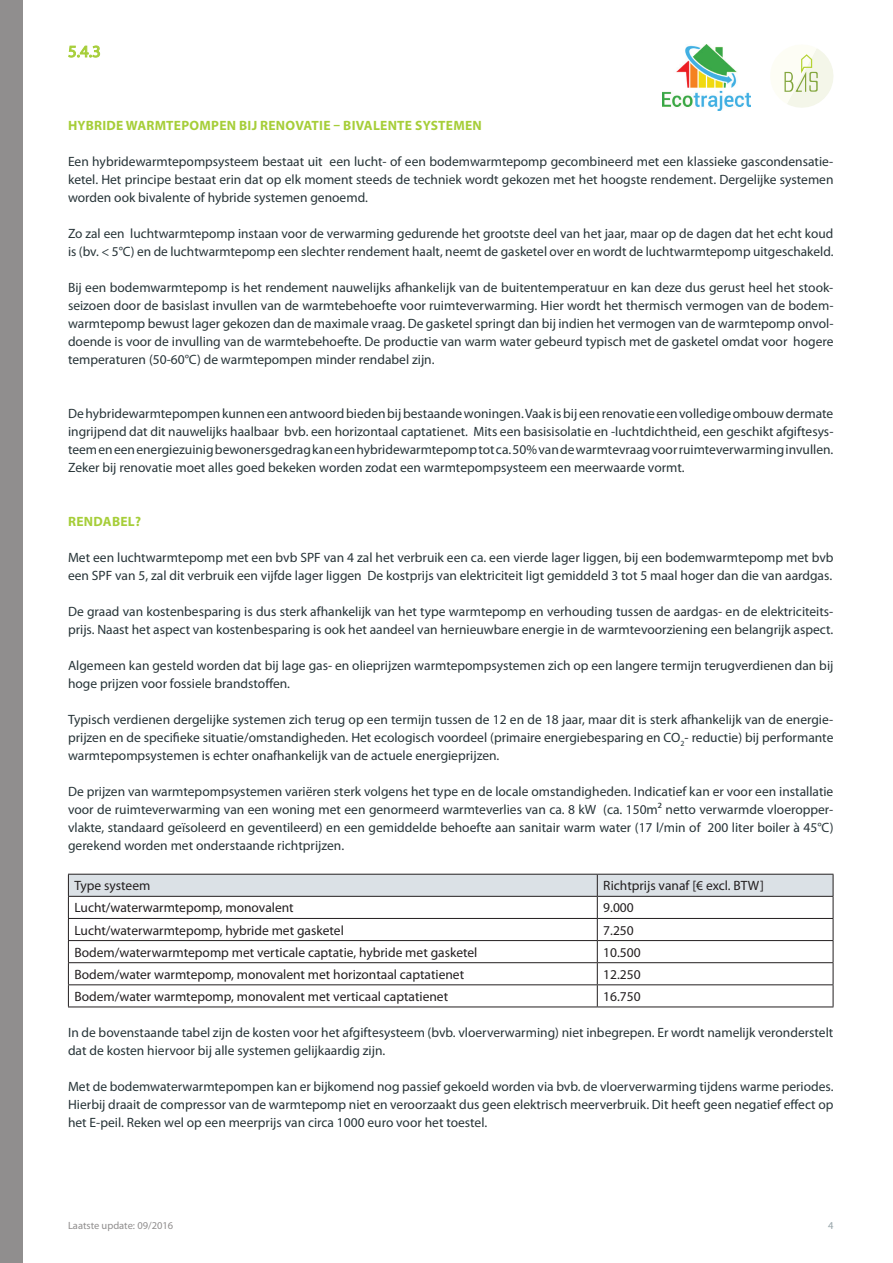
<style>
.page{position:relative;width:893px;height:1263px;background:#fff}
.page>*{position:absolute;margin:0;border:0;box-sizing:border-box;transform-origin:0 0}
.t1{font:16.8px "Myriad Pro";color:#a6ce39}
.t2{font:13.5px/18px "Myriad Pro";color:#273438;text-align:justify}
.t3{font:13.5px "Myriad Pro";color:#231f20}
.t4{font:700 13.5px "Myriad Pro";letter-spacing:.02em;color:#a6ce39}
.t5{font:10.5px "Myriad Pro";color:#908e8e}
.t6{font:10.5px "Myriad Pro";color:#95a3a8}
</style>
<div class="page">
<svg style="left:784px;top:49px;width:50px;height:59px"></svg>
<img style="left:662px;top:44px;width:88px;height:67px">
<div style="left:0;top:0;width:23px;height:1263px;background:#908e8e"></div>
<svg style="left:68px;top:45px;width:32px;height:13px"></svg>
<svg style="left:68px;top:874px;width:766px;height:132px"></svg>
<hr style="left:68px;top:1006px;width:529px;height:1px;background:#231f20">
<hr style="left:597px;top:1006px;width:236px;height:1px;background:#231f20">
<p class="t1" style="left:68px;top:41px;width:34px">5.4.3</p>
<p class="t4" style="left:68px;top:116px;width:69px">HYBRI DE WARMT</p>
<p class="t4" style="left:174px;top:116px;width:120px">EPOMPEN BIJ RENOVATI</p>
<p class="t4" style="left:323px;top:116px;width:29px">E – BIVA</p>
<p class="t4" style="left:373px;top:116px;width:110px">LENTE SYSTEMEN</p>
<p class="t2" style="left:68px;top:152px;width:767px">Een hybridewarmtepompsysteem bestaat uit een lucht- of een bodemwarmtepomp gecombineerd met een klassieke gascondensatie&shy;ketel. Het principe bestaat erin dat op elk moment steeds de techniek wordt gekozen met het hoogste rendement. Dergelijke systemen worden ook bivalente of hybride systemen genoemd.</p>
<p class="t2" style="left:68px;top:224px;width:767px">Zo zal een luchtwarmtepomp instaan voor de verwarming gedurende het grootste deel van het jaar, maar op de dagen dat het echt koud is (bv. &lt; 5°C) en de luchtwarmtepomp een slechter rendement haalt, neemt de gasketel over en wordt de luchtwarmtepomp uitgeschakeld.</p>
<p class="t2" style="left:68px;top:278px;width:767px">Bij een bodemwarmtepomp is het rendement nauwelijks afhankelijk van de buitentemperatuur en kan deze dus gerust heel het stook&shy;seizoen door de basislast invullen van de warmtebehoefte voor ruimteverwarming. Hier wordt het thermisch vermogen van de bodem&shy;warmtepomp bewust lager gekozen dan de maximale vraag. De gasketel springt dan bij indien het vermogen van de warmtepomp onvol&shy;doende is voor de invulling van de warmtebehoefte. De productie van warm water gebeurd typisch met de gasketel omdat voor hogere temperaturen (50-60°C) de warmtepompen minder rendabel zijn.</p>
<p class="t2" style="left:68px;top:404px;width:767px">De hybridewarmtepompen kunnen een antwoord bieden bij bestaande woningen. Vaak is bij een renovatie een volledige ombouw dermate ingrijpend dat dit nauwelijks haalbaar bvb. een horizontaal captatienet. Mits een basisisolatie en -luchtdichtheid, een geschikt afgiftesys&shy;teem en een energiezuinig bewonersgedrag kan een hybridewarmtepomp tot ca. 50% van de warmtevraag voor ruimteverwarming invullen.<br>Zeker bij renovatie moet alles goed bekeken worden zodat een warmtepompsysteem een meerwaarde vormt.</p>
<p class="t4" style="left:68px;top:512px;width:74px">RENDABEL?</p>
<p class="t2" style="left:68px;top:548px;width:767px">Met een luchtwarmtepomp met een bvb SPF van 4 zal het verbruik een ca. een vierde lager liggen, bij een bodemwarmtepomp met bvb een SPF van 5, zal dit verbruik een vijfde lager liggen De kostprijs van elektriciteit ligt gemiddeld 3 tot 5 maal hoger dan die van aardgas.</p>
<p class="t2" style="left:68px;top:602px;width:767px">De graad van kostenbesparing is dus sterk afhankelijk van het type warmtepomp en verhouding tussen de aardgas- en de elektriciteits&shy;prijs. Naast het aspect van kostenbesparing is ook het aandeel van hernieuwbare energie in de warmtevoorziening een belangrijk aspect.</p>
<p class="t2" style="left:68px;top:656px;width:767px">Algemeen kan gesteld worden dat bij lage gas- en olieprijzen warmtepompsystemen zich op een langere termijn terugverdienen dan bij hoge prijzen voor fossiele brandstoffen.</p>
<p class="t2" style="left:68px;top:710px;width:767px">Typisch verdienen dergelijke systemen zich terug op een termijn tussen de 12 en de 18 jaar, maar dit is sterk afhankelijk van de energie&shy;prijzen en de specifieke situatie/omstandigheden. Het ecologisch voordeel (primaire energiebesparing en CO<sub>2</sub>- reductie) bij performante warmtepompsystemen is echter onafhankelijk van de actuele energieprijzen.</p>
<p class="t2" style="left:68px;top:782px;width:767px">De prijzen van warmtepompsystemen variëren sterk volgens het type en de locale omstandigheden. Indicatief kan er voor een installatie voor de ruimteverwarming van een woning met een genormeerd warmteverlies van ca. 8 kW (ca. 150m² netto verwarmde vloeropper&shy;vlakte, standaard geïsoleerd en geventileerd) en een gemiddelde behoefte aan sanitair warm water (17 l/min of 200 liter boiler à 45°C) gerekend worden met onderstaande richtprijzen.</p>
<p class="t3" style="left:74px;top:877px;width:77px">Type systeem</p>
<p class="t3" style="left:603px;top:877px;width:162px">Richtprijs vanaf [€ excl. BTW]</p>
<p class="t3" style="left:74px;top:899px;width:221px">Lucht/waterwarmtepomp, monovalent</p>
<p class="t3" style="left:603px;top:899px;width:32px">9.000</p>
<p class="t3" style="left:74px;top:922px;width:271px">Lucht/waterwarmtepomp, hybride met gasketel</p>
<p class="t3" style="left:603px;top:922px;width:32px">7.250</p>
<p class="t3" style="left:74px;top:944px;width:405px">Bodem/waterwarmtepomp met verticale captatie, hybride met gasketel</p>
<p class="t3" style="left:603px;top:944px;width:39px">10.500</p>
<p class="t3" style="left:74px;top:966px;width:391px">Bodem/water warmtepomp, monovalent met horizontaal captatienet</p>
<p class="t3" style="left:603px;top:966px;width:39px">12.250</p>
<p class="t3" style="left:74px;top:988px;width:375px">Bodem/water warmtepomp, monovalent met verticaal captatienet</p>
<p class="t3" style="left:603px;top:988px;width:39px">16.750</p>
<p class="t2" style="left:68px;top:1023px;width:767px">In de bovenstaande tabel zijn de kosten voor het afgiftesysteem (bvb. vloerverwarming) niet inbegrepen. Er wordt namelijk veronderstelt dat de kosten hiervoor bij alle systemen gelijkaardig zijn.</p>
<p class="t2" style="left:68px;top:1077px;width:767px">Met de bodemwaterwarmtepompen kan er bijkomend nog passief gekoeld worden via bvb. de vloerverwarming tijdens warme periodes.<br>Hierbij draait de compressor van de warmtepomp niet en veroorzaakt dus geen elektrisch meerverbruik. Dit heeft geen negatief effect op het E-peil. Reken wel op een meerprijs van circa 1000 euro voor het toestel.</p>
<p class="t5" style="left:68px;top:1219px;width:107px">Laatste update: 09/2016</p>
<p class="t6" style="left:828px;top:1219px;width:7px">4</p>
</div>
